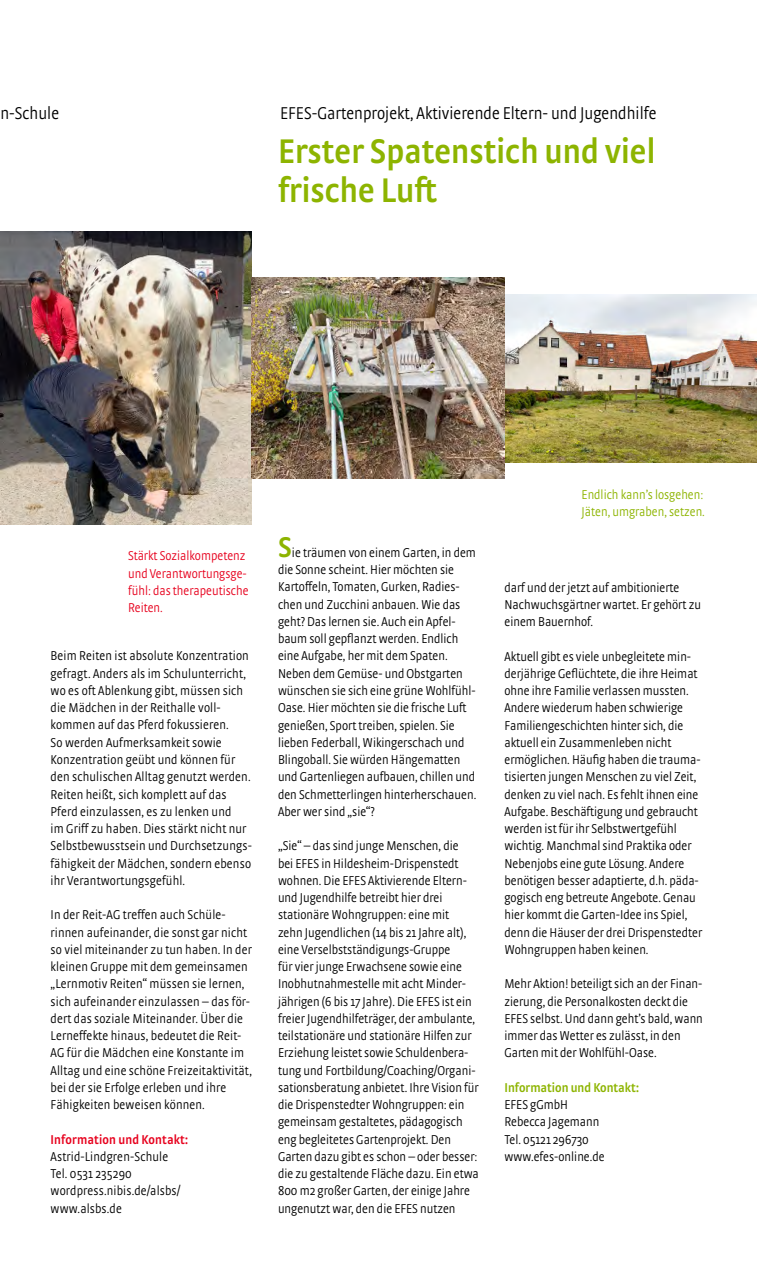
<style>
.page{position:relative;width:757px;height:1263px;background:#fff}
.page>*{position:absolute;margin:0;border:0;box-sizing:border-box;transform-origin:0 0}
.t1{font:600 36px/39px "Strada Cond";color:#8db400}
.t2{font:600 30px "Strada Cond";color:#8db400}
.t3{font:300 18px "Strada Cond";color:#000}
.t4{font:300 13.5px/17.2px "Strada Cond";color:#000}
.t5{font:300 13.5px/17.2px "Strada Cond";color:#e7001d}
.t6{font:300 13.5px/17.2px "Strada Cond";color:#8db400}
.t7{font:600 13.5px "Strada Cond";color:#8db400}
.t8{font:600 13.5px "Strada Cond";letter-spacing:.01em;color:#e7001d}
</style>
<div class="page">
<img style="left:0;top:231px;width:252px;height:293px">
<img style="left:504px;top:295px;width:253px;height:168px">
<img style="left:252px;top:277px;width:252px;height:201px">
<h3 class="t3" style="left:0;top:103px;width:60px">n-Schule</h3>
<h3 class="t3" style="left:280px;top:103px;width:378px">EFES-Gartenprojekt, Aktivierende Eltern- und Jugendhilfe</h3>
<h1 class="t1" style="left:278px;top:131px;width:379px">Erster Spatenstich und viel frische Luft</h1>
<p class="t5" style="left:128px;top:547px;width:122px">Stärkt Sozialkompetenz und Verantwortungsge&shy;fühl: das therapeutische<br>Reiten.</p>
<p class="t4" style="left:51px;top:647px;width:203px">Beim Reiten ist absolute Konzentration gefragt. Anders als im Schulunterricht, wo es oft Ablenkung gibt, müssen sich die Mädchen in der Reithalle voll&shy;kommen auf das Pferd fokussieren.<br>So werden Aufmerksamkeit sowie Konzentration geübt und können für den schulischen Alltag genutzt werden.<br>Reiten heißt, sich komplett auf das Pferd einzulassen, es zu lenken und<br>im Griff zu haben. Dies stärkt nicht nur Selbstbewusstsein und Durchsetzungs&shy;fähigkeit der Mädchen, sondern ebenso ihr Verantwortungsgefühl.</p>
<p class="t4" style="left:51px;top:906px;width:203px">In der Reit-AG treffen auch Schüle&shy;rinnen aufeinander, die sonst gar nicht so viel miteinander zu tun haben. In der kleinen Gruppe mit dem gemeinsamen „Lernmotiv Reiten“ müssen sie lernen, sich aufeinander einzulassen – das för&shy;dert das soziale Miteinander. Über die Lerneffekte hinaus, bedeutet die Reit-AG für die Mädchen eine Konstante im Alltag und eine schöne Freizeitaktivität, bei der sie Erfolge erleben und ihre Fähigkeiten beweisen können.</p>
<p class="t8" style="left:51px;top:1131px;width:139px">Information und Kontakt:</p>
<p class="t4" style="left:51px;top:1148px;width:131px">Astrid-Lindgren-Schule<br>Tel. 0531 235290 wordpress.nibis.de/alsbs/ www.alsbs.de</p>
<h2 class="t2" style="left:278px;top:530px;width:15px">S</h2>
<p class="t4" style="left:278px;top:544px;width:200px;text-indent:14px">ie träumen von einem Garten, in dem die Sonne scheint. Hier möchten sie Kartoffeln, Tomaten, Gurken, Radies&shy;chen und Zucchini anbauen. Wie das geht? Das lernen sie. Auch ein Apfel&shy;baum soll gepflanzt werden. Endlich eine Aufgabe, her mit dem Spaten.<br>Neben dem Gemüse- und Obstgarten wünschen sie sich eine grüne Wohlfühl-Oase. Hier möchten sie die frische Luft genießen, Sport treiben, spielen. Sie lieben Federball, Wikingerschach und Blingoball. Sie würden Hängematten und Gartenliegen aufbauen, chillen und den Schmetterlingen hinterherschauen.<br>Aber wer sind „sie“?</p>
<p class="t4" style="left:278px;top:837px;width:202px">„Sie“ – das sind junge Menschen, die<br>bei EFES in Hildesheim-Drispenstedt wohnen. Die EFES Aktivierende Eltern&shy;und Jugendhilfe betreibt hier drei stationäre Wohngruppen: eine mit<br>zehn Jugendlichen (14 bis 21 Jahre alt), eine Verselbstständigungs-Gruppe<br>für vier junge Erwachsene sowie eine Inobhutnahmestelle mit acht Minder&shy;jährigen (6 bis 17 Jahre). Die EFES ist ein freier Jugendhilfeträger, der ambulante, teilstationäre und stationäre Hilfen zur Erziehung leistet sowie Schuldenbera&shy;tung und Fortbildung/Coaching/Organi&shy;sationsberatung anbietet. Ihre Vision für die Drispenstedter Wohngruppen: ein gemeinsam gestaltetes, pädagogisch eng begleitetes Gartenprojekt. Den Garten dazu gibt es schon – oder besser: die zu gestaltende Fläche dazu. Ein etwa 800 m2 großer Garten, der einige Jahre ungenutzt war, den die EFES nutzen</p>
<p class="t6" style="left:581px;top:486px;width:125px">Endlich kann’s losgehen:<br>Jäten, umgraben, setzen.</p>
<p class="t4" style="left:504px;top:578px;width:198px">darf und der jetzt auf ambitionierte<br>Nachwuchsgärtner wartet. Er gehört zu einem Bauernhof.</p>
<p class="t4" style="left:504px;top:647px;width:199px">Aktuell gibt es viele unbegleitete min&shy;derjährige Geflüchtete, die ihre Heimat ohne ihre Familie verlassen mussten.<br>Andere wiederum haben schwierige Familiengeschichten hinter sich, die aktuell ein Zusammenleben nicht ermöglichen. Häufig haben die trauma&shy;tisierten jungen Menschen zu viel Zeit, denken zu viel nach. Es fehlt ihnen eine Aufgabe. Beschäftigung und gebraucht werden ist für ihr Selbstwertgefühl wichtig. Manchmal sind Praktika oder Nebenjobs eine gute Lösung. Andere benötigen besser adaptierte, d.h. päda&shy;gogisch eng betreute Angebote. Genau hier kommt die Garten-Idee ins Spiel, denn die Häuser der drei Drispenstedter Wohngruppen haben keinen.</p>
<p class="t4" style="left:504px;top:975px;width:200px">Mehr Aktion! beteiligt sich an der Finan&shy;zierung, die Personalkosten deckt die EFES selbst. Und dann geht’s bald, wann immer das Wetter es zulässt, in den Garten mit der Wohlfühl-Oase.</p>
<p class="t7" style="left:504px;top:1080px;width:136px">Information und Kontakt:</p>
<p class="t4" style="left:504px;top:1096px;width:102px">EFES gGmbH<br>Rebecca Jagemann<br>Tel. 05121 296730 www.efes-online.de</p>
</div>
